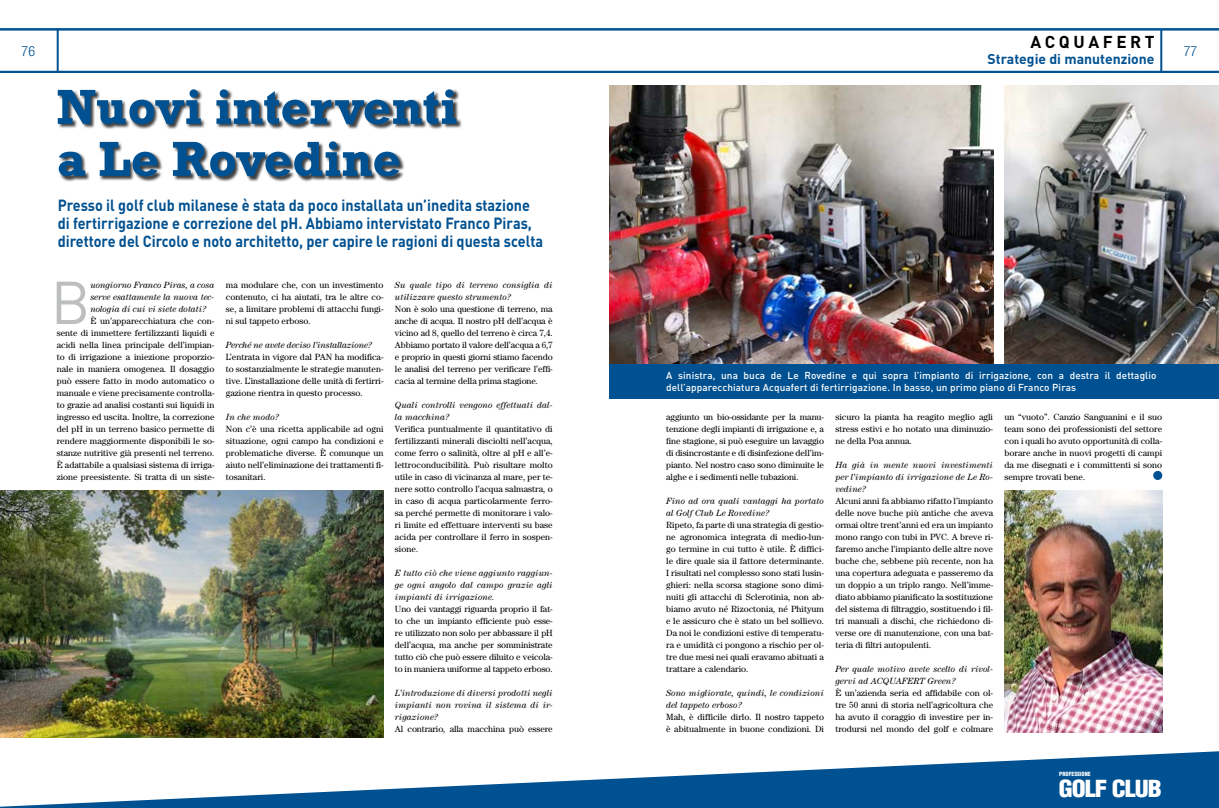
<style>
.page{position:relative;width:1219px;height:808px;background:#fff}
.page>*{position:absolute;margin:0;border:0;box-sizing:border-box;transform-origin:0 0}
.t1{font:59.6px "DIN";color:#bcbec0}
.t2{font:700 50px/52px "Rockwell";color:#005191}
.t3{font:900 condensed 23px "Helvetica";letter-spacing:-.04em;color:#fff;scale:1.09 1}
.t4{font:700 17px "DIN";letter-spacing:.21em;color:#000}
.t5{font:700 16px/18px "DIN";color:#005191;scale:.9 1}
.t6{font:700 14px "DIN";color:#005191}
.t7{font:300 condensed 14px "Helvetica Neue";color:#005191}
.t8{font:500 10px/12px "DIN";letter-spacing:.01em;color:#fff}
.t9{font:9px/12px "Century";color:#000;text-align:justify}
.t10{font:italic 9px/12px "Century";color:#000}
.t11{font:italic 9px "Century";letter-spacing:-.02em;color:#000}
.t12{font:900 condensed 5.6px "Helvetica";color:#fff}
</style>
<div class="page">
<img style="left:0;top:490px;width:384px;height:247px">
<hr style="left:1160px;top:29px;width:2px;height:43px;background:#005191">
<hr style="left:0;top:71px;width:1219px;height:2px;background:#005191">
<hr style="left:0;top:28px;width:1219px;height:2px;background:#005191">
<hr style="left:57px;top:28px;width:2px;height:44px;background:#005191">
<div style="left:59px;top:89px;width:403px;height:93px;background:#000;opacity:.75"></div>
<svg style="left:0;top:751px;width:1219px;height:57px;fill:#015191"></svg>
<div style="left:1153px;top:471px;width:9px;height:9px;background:#005191;border-radius:50%"></div>
<img style="left:1004px;top:85px;width:215px;height:279px">
<img style="left:609px;top:85px;width:384px;height:279px">
<img style="left:1004px;top:490px;width:158px;height:242px">
<div style="left:609px;top:364px;width:610px;height:34px;background:#005191"></div>
<h3 class="t4" style="left:1030px;top:31px;width:126px">ACQUAFERT</h3>
<h3 class="t6" style="left:987px;top:50px;width:169px">Strategie di manutenzione</h3>
<h3 class="t7" style="left:22px;top:43px;width:15px">76</h3>
<h3 class="t7" style="left:1184px;top:43px;width:15px">77</h3>
<h2 class="t2" style="left:57px;top:80px;width:402px">Nuovi interventi a Le Rovedine</h2>
<h3 class="t5" style="left:58px;top:195px;width:541px">Presso il golf club milanese è stata da poco installata un’inedita stazione di fertirrigazione e correzione del pH. Abbiamo intervistato Franco Piras, direttore del Circolo e noto architetto, per capire le ragioni di questa scelta</h3>
<h1 class="t1" style="left:51px;top:265px;width:41px">B</h1>
<p class="t10" style="left:90px;top:279px;width:126px;text-align:justify">uongiorno Franco Piras, a cosa serve esattamente la nuova tec&shy;nologia di cui vi siete dotati?</p>
<p class="t9" style="left:57px;top:315px;width:159px;text-indent:34px">È un’apparecchiatura che con&shy;sente di immettere fertilizzanti liquidi e acidi nella linea principale dell’impian&shy;to di irrigazione a iniezione proporzio&shy;nale in maniera omogenea. Il dosaggio può essere fatto in modo automatico o manuale e viene precisamente controlla&shy;to grazie ad analisi costanti sui liquidi in ingresso ed uscita. Inoltre, la correzione del pH in un terreno basico permette di rendere maggiormente disponibili le so&shy;stanze nutritive già presenti nel terreno.<br>È adattabile a qualsiasi sistema di irriga&shy;zione preesistente. Si tratta di un siste-</p>
<p class="t9" style="left:226px;top:279px;width:159px">ma modulare che, con un investimento contenuto, ci ha aiutati, tra le altre co&shy;se, a limitare problemi di attacchi fungi&shy;ni sul tappeto erboso.</p>
<p class="t11" style="left:226px;top:340px;width:148px">Perché ne avete deciso l’installazione?</p>
<p class="t9" style="left:226px;top:351px;width:159px">L’entrata in vigore dal PAN ha modifica&shy;to sostanzialmente le strategie manuten&shy;tive. L’installazione delle unità di fertirri&shy;gazione rientra in questo processo.</p>
<p class="t10" style="left:226px;top:411px;width:55px">In che modo?</p>
<p class="t9" style="left:226px;top:423px;width:159px">Non c’è una ricetta applicabile ad ogni situazione, ogni campo ha condizioni e problematiche diverse. È comunque un aiuto nell’eliminazione dei trattamenti fi&shy;tosanitari.</p>
<p class="t10" style="left:395px;top:279px;width:159px">Su quale tipo di terreno consiglia di utilizzare questo strumento?</p>
<p class="t9" style="left:395px;top:303px;width:159px">Non è solo una questione di terreno, ma anche di acqua. Il nostro pH dell’acqua è vicino ad 8, quello del terreno è circa 7,4.<br>Abbiamo portato il valore dell’acqua a 6,7 e proprio in questi giorni stiamo facendo le analisi del terreno per verificare l’effi&shy;cacia al termine della prima stagione.</p>
<p class="t10" style="left:395px;top:399px;width:159px">Quali controlli vengono effettuati dal&shy;la macchina?</p>
<p class="t9" style="left:395px;top:423px;width:159px">Verifica puntualmente il quantitativo di fertilizzanti minerali disciolti nell’acqua, come ferro o salinità, oltre al pH e all’e&shy;lettroconducibilità. Può risultare molto utile in caso di vicinanza al mare, per te&shy;nere sotto controllo l’acqua salmastra, o in caso di acqua particolarmente ferro&shy;sa perché permette di monitorare i valo&shy;ri limite ed effettuare interventi su base acida per controllare il ferro in sospen&shy;sione.</p>
<p class="t10" style="left:395px;top:567px;width:159px;text-align:justify">E tutto ciò che viene aggiunto raggiun&shy;ge ogni angolo dal campo grazie agli impianti di irrigazione.</p>
<p class="t9" style="left:395px;top:603px;width:159px">Uno dei vantaggi riguarda proprio il fat&shy;to che un impianto efficiente può esse&shy;re utilizzato non solo per abbassare il pH dell’acqua, ma anche per somministrate tutto ciò che può essere diluito e veicola&shy;to in maniera uniforme al tappeto erboso.</p>
<p class="t10" style="left:395px;top:687px;width:159px;text-align:justify">L’introduzione di diversi prodotti negli impianti non rovina il sistema di ir&shy;rigazione?</p>
<p class="t9" style="left:395px;top:723px;width:159px">Al contrario, alla macchina può essere</p>
<p class="t8" style="left:666px;top:369px;width:492px">A sinistra, una buca de Le Rovedine e qui sopra l’impianto di irrigazione, con a destra il dettaglio dell’apparecchiatura Acquafert di fertirrigazione. In basso, un primo piano di Franco Piras</p>
<p class="t9" style="left:666px;top:411px;width:159px">aggiunto un bio-ossidante per la manu&shy;tenzione degli impianti di irrigazione e, a fine stagione, si può eseguire un lavaggio di disincrostante e di disinfezione dell’im&shy;pianto. Nel nostro caso sono diminuite le alghe e i sedimenti nelle tubazioni.</p>
<p class="t10" style="left:666px;top:495px;width:159px">Fino ad ora quali vantaggi ha portato al Golf Club Le Rovedine?</p>
<p class="t9" style="left:666px;top:519px;width:159px">Ripeto, fa parte di una strategia di gestio&shy;ne agronomica integrata di medio-lun&shy;go termine in cui tutto è utile. È diffici&shy;le dire quale sia il fattore determinante.<br>I risultati nel complesso sono stati lusin&shy;ghieri: nella scorsa stagione sono dimi&shy;nuiti gli attacchi di Sclerotinia, non ab&shy;biamo avuto né Rizoctonia, né Phityum e le assicuro che è stato un bel sollievo.<br>Da noi le condizioni estive di temperatu&shy;ra e umidità ci pongono a rischio per ol&shy;tre due mesi nei quali eravamo abituati a trattare a calendario.</p>
<p class="t10" style="left:666px;top:687px;width:159px">Sono migliorate, quindi, le condizioni del tappeto erboso?</p>
<p class="t9" style="left:666px;top:711px;width:159px">Mah, è difficile dirlo. Il nostro tappeto è abitualmente in buone condizioni. Di</p>
<p class="t9" style="left:835px;top:411px;width:159px">sicuro la pianta ha reagito meglio agli stress estivi e ho notato una diminuzio&shy;ne della Poa annua.</p>
<p class="t10" style="left:835px;top:459px;width:159px;text-align:justify">Ha già in mente nuovi investimenti per l’impianto di irrigazione de Le Ro&shy;vedine?</p>
<p class="t9" style="left:835px;top:495px;width:159px">Alcuni anni fa abbiamo rifatto l’impianto delle nove buche più antiche che aveva ormai oltre trent’anni ed era un impianto mono rango con tubi in PVC. A breve ri&shy;faremo anche l’impianto delle altre nove buche che, sebbene più recente, non ha una copertura adeguata e passeremo da un doppio a un triplo rango. Nell’imme&shy;diato abbiamo pianificato la sostituzione del sistema di filtraggio, sostituendo i fil&shy;tri manuali a dischi, che richiedono di&shy;verse ore di manutenzione, con una bat&shy;teria di filtri autopulenti.</p>
<p class="t10" style="left:835px;top:663px;width:159px">Per quale motivo avete scelto di rivol&shy;gervi ad ACQUAFERT Green?</p>
<p class="t9" style="left:835px;top:687px;width:159px">È un’azienda seria ed affidabile con ol&shy;tre 50 anni di storia nell’agricoltura che ha avuto il coraggio di investire per in&shy;trodursi nel mondo del golf e colmare</p>
<p class="t9" style="left:1004px;top:410px;width:159px">un “vuoto”. Canzio Sanguanini e il suo team sono dei professionisti del settore con i quali ho avuto opportunità di colla&shy;borare anche in nuovi progetti di campi da me disegnati e i committenti si sono sempre trovati bene.</p>
<p class="t12" style="left:1059px;top:770px;width:33px">PROFESSIONE</p>
<h3 class="t3" style="left:1059px;top:774px;width:96px">GOLF CLUB</h3>
</div>
